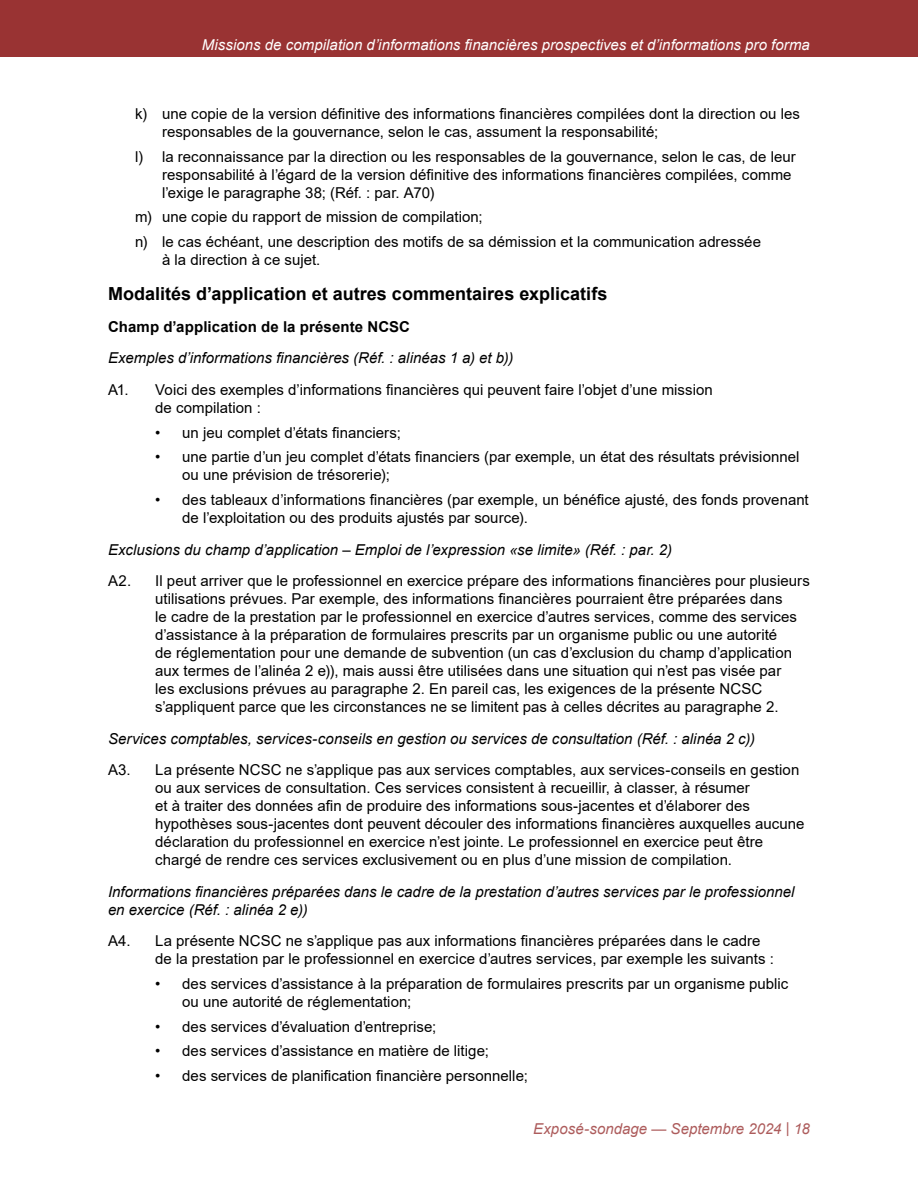
<style>
.page{position:relative;width:918px;height:1188px;background:#fff}
.page>*{position:absolute;margin:0;border:0;box-sizing:border-box;transform-origin:0 0}
.t1{font:700 18px "Arial";color:#000}
.t2{font:15px/18px "Arial";letter-spacing:.005em;color:#000}
.t3{font:italic 15px/18px "Arial";color:#000}
.t4{font:italic 15px "Arial";color:#fff}
.t5{font:700 15px "Arial";letter-spacing:.01em;color:#000}
.t6{font:italic 15px "Arial";color:#ad5c5c}
</style>
<div class="page">
<div style="left:0;top:0;width:918px;height:57px;background:#933"></div>
<p class="t4" style="left:202px;top:35px;width:610px">Missions de compilation d’informations financières prospectives et d’informations pro forma</p>
<p class="t2" style="left:162px;top:105px;width:640px;text-indent:-27px">k) une copie de la version définitive des informations financières compilées dont la direction ou les responsables de la gouvernance, selon le cas, assument la responsabilité;</p>
<p class="t2" style="left:162px;top:147px;width:635px;text-indent:-27px">l) la reconnaissance par la direction ou les responsables de la gouvernance, selon le cas, de leur responsabilité à l’égard de la version définitive des informations financières compilées, comme l’exige le paragraphe 38; (Réf. : par. A70)</p>
<p class="t2" style="left:135px;top:208px;width:349px">m) une copie du rapport de mission de compilation;</p>
<p class="t2" style="left:162px;top:233px;width:600px;text-indent:-27px">n) le cas échéant, une description des motifs de sa démission et la communication adressée à la direction à ce sujet.</p>
<h2 class="t1" style="left:108px;top:281px;width:501px">Modalités d’application et autres commentaires explicatifs</h2>
<h3 class="t5" style="left:108px;top:316px;width:304px">Champ d’application de la présente NCSC</h3>
<p class="t3" style="left:108px;top:349px;width:407px">Exemples d’informations financières (Réf. : alinéas 1 a) et b))</p>
<p class="t2" style="left:155px;top:380px;width:559px;text-indent:-47px">A1. Voici des exemples d’informations financières qui peuvent faire l’objet d’une mission de compilation :</p>
<p class="t2" style="left:155px;top:423px;width:247px">• un jeu complet d’états financiers;</p>
<p class="t2" style="left:182px;top:448px;width:619px;text-indent:-27px">• une partie d’un jeu complet d’états financiers (par exemple, un état des résultats prévisionnel ou une prévision de trésorerie);</p>
<p class="t2" style="left:182px;top:491px;width:628px;text-indent:-27px">• des tableaux d’informations financières (par exemple, un bénéfice ajusté, des fonds provenant de l’exploitation ou des produits ajustés par source).</p>
<p class="t3" style="left:108px;top:540px;width:566px">Exclusions du champ d’application – Emploi de l’expression «se limite» (Réf. : par. 2)</p>
<p class="t2" style="left:155px;top:572px;width:656px;text-indent:-47px">A2. Il peut arriver que le professionnel en exercice prépare des informations financières pour plusieurs utilisations prévues. Par exemple, des informations financières pourraient être préparées dans<br>le cadre de la prestation par le professionnel en exercice d’autres services, comme des services d’assistance à la préparation de formulaires prescrits par un organisme public ou une autorité<br>de réglementation pour une demande de subvention (un cas d’exclusion du champ d’application aux termes de l’alinéa 2 e)), mais aussi être utilisées dans une situation qui n’est pas visée par<br>les exclusions prévues au paragraphe 2. En pareil cas, les exigences de la présente NCSC s’appliquent parce que les circonstances ne se limitent pas à celles décrites au paragraphe 2.</p>
<p class="t3" style="left:108px;top:729px;width:649px">Services comptables, services-conseils en gestion ou services de consultation (Réf. : alinéa 2 c))</p>
<p class="t2" style="left:155px;top:761px;width:651px;text-indent:-47px">A3. La présente NCSC ne s’applique pas aux services comptables, aux services-conseils en gestion ou aux services de consultation. Ces services consistent à recueillir, à classer, à résumer<br>et à traiter des données afin de produire des informations sous-jacentes et d’élaborer des hypothèses sous-jacentes dont peuvent découler des informations financières auxquelles aucune déclaration du professionnel en exercice n’est jointe. Le professionnel en exercice peut être chargé de rendre ces services exclusivement ou en plus d’une mission de compilation.</p>
<p class="t3" style="left:108px;top:882px;width:688px">Informations financières préparées dans le cadre de la prestation d’autres services par le professionnel en exercice (Réf. : alinéa 2 e))</p>
<p class="t2" style="left:155px;top:932px;width:620px;text-indent:-47px">A4. La présente NCSC ne s’applique pas aux informations financières préparées dans le cadre de la prestation par le professionnel en exercice d’autres services, par exemple les suivants :</p>
<p class="t2" style="left:182px;top:974px;width:608px;text-indent:-27px">• des services d’assistance à la préparation de formulaires prescrits par un organisme public ou une autorité de réglementation;</p>
<p class="t2" style="left:155px;top:1017px;width:283px">• des services d’évaluation d’entreprise;</p>
<p class="t2" style="left:155px;top:1042px;width:335px">• des services d’assistance en matière de litige;</p>
<p class="t2" style="left:155px;top:1067px;width:374px">• des services de planification financière personnelle;</p>
<p class="t6" style="left:533px;top:1119px;width:278px">Exposé-sondage — Septembre 2024 | 18</p>
</div>
